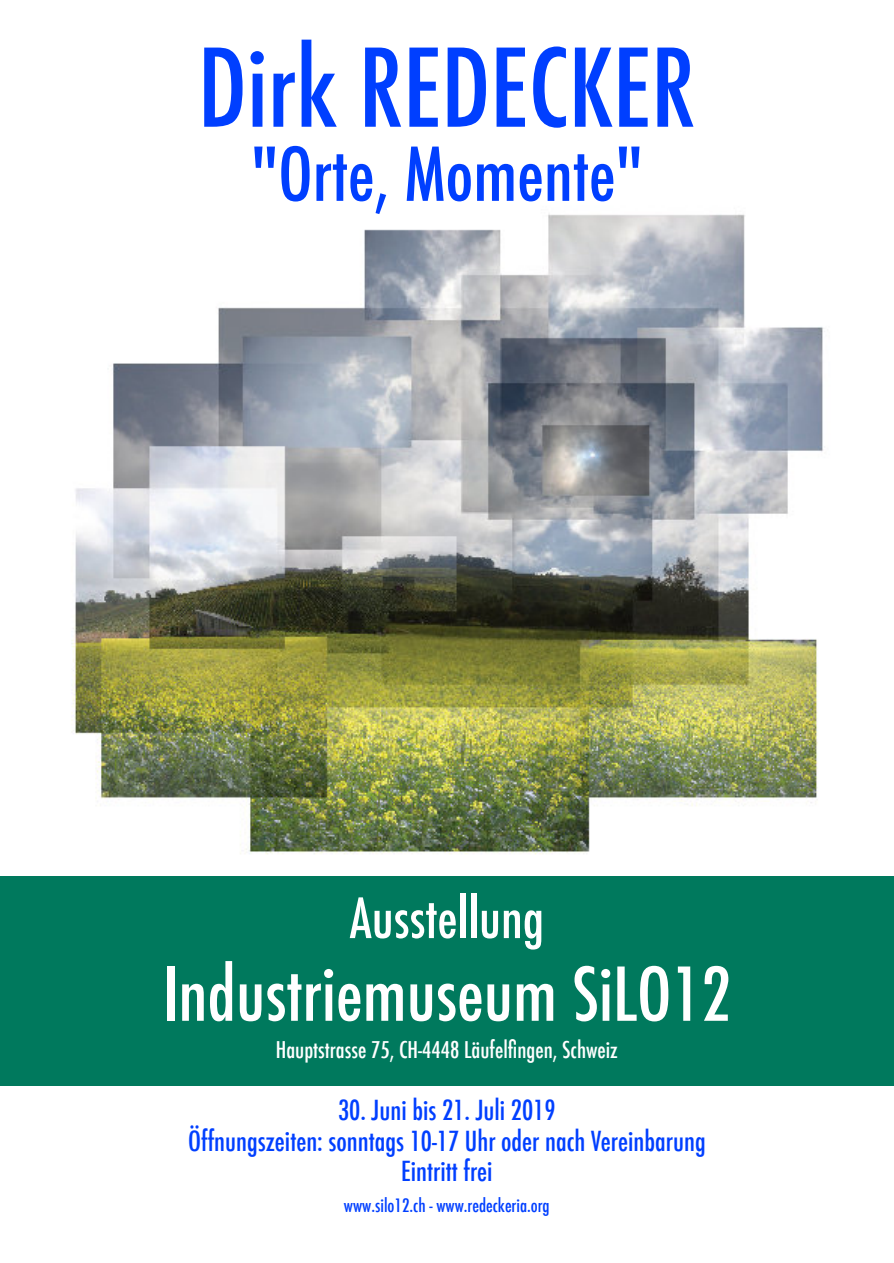
<style>
.page{position:relative;width:894px;height:1263px;background:#fff}
.page>*{position:absolute;margin:0;border:0;box-sizing:border-box;transform-origin:0 0}
.t1{font:105px "font 0000000022 aaf 329";color:#003fff}
.t2{font:72px "font 0000000022 aaf 329";color:#fff}
.t3{font:72px "font 0000000022 aaf 329";color:#003fff}
.t4{font:54px "font 0000000022 aaf 329";color:#fff}
.t5{font:27px/30.6px "font 0000000022 aaf 329";color:#003fff;text-align:center}
.t6{font:22.5px "font 0000000022 aaf 329";color:#fff}
.t7{font:18px "font 0000000022 aaf 329";color:#003fff}
</style>
<div class="page">
<img style="left:71px;top:214px;width:753px;height:641px">
<div style="left:0;top:876px;width:893px;height:210px;background:#00795d"></div>
<h1 class="t1" style="left:198px;top:24px;width:499px">Dirk REDECKER</h1>
<h2 class="t3" style="left:251px;top:130px;width:393px">"Orte, Momente"</h2>
<h3 class="t4" style="left:349px;top:885px;width:196px">Ausstellung</h3>
<h2 class="t2" style="left:163px;top:950px;width:569px">Industriemuseum SiLO12</h2>
<p class="t6" style="left:276px;top:1036px;width:343px">Hauptstrasse 75, CH-4448 Läufelfingen, Schweiz</p>
<p class="t5" style="left:188px;top:1094px;width:519px">30. Juni bis 21. Juli 2019<br>Öffnungszeiten: sonntags 10-17 Uhr oder nach Vereinbarung<br>Eintritt frei</p>
<p class="t7" style="left:344px;top:1194px;width:207px">www.silo12.ch - www.redeckeria.org</p>
</div>
